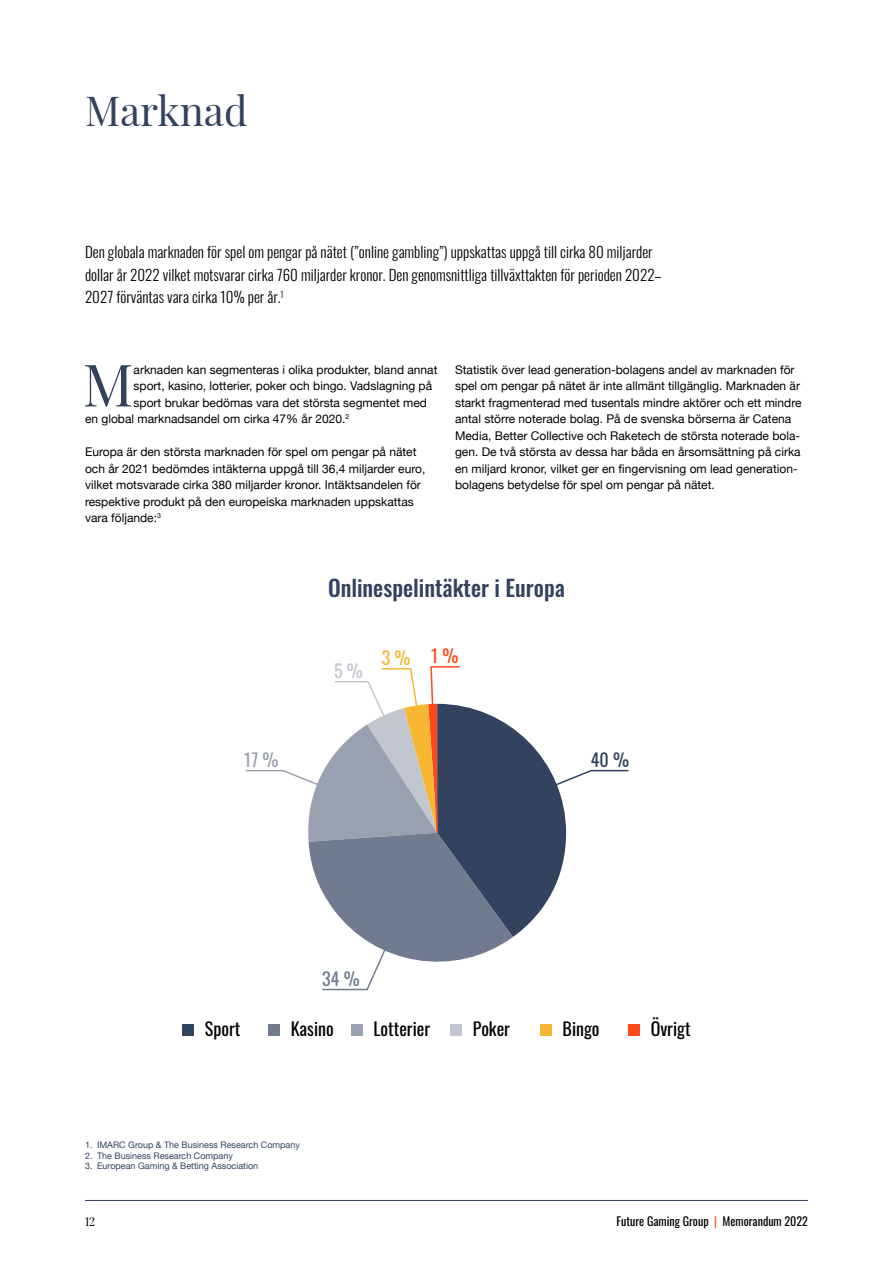
<style>
.page{position:relative;width:893px;height:1263px;background:#fff}
.page>*{position:absolute;margin:0;border:0;box-sizing:border-box;transform-origin:0 0}
.Normal_Anfang{font:58.65px "Playfair Display";color:#33425f}
.t1{font:40.5px "Playfair Display";color:#33425f}
.t2{font:500 22.5px "Oswald";color:#33425f}
.t3{font:18px "Oswald";color:#000}
.t4{font:18px "Oswald";color:#f7b733}
.t5{font:18px "Oswald";color:#33425f}
.t6{font:18px "Oswald";color:#707b8f}
.t7{font:18px "Oswald";color:#99a0af}
.t8{font:18px "Oswald";color:#c2c6cf}
.Ingress{font:300 15px/22.5px "Oswald";color:#000}
.Normal_Anfang-2{font:12px/16.5px "Helvetica Neue";color:#000}
.t9{font:12px "Oswald";color:#000}
.t10{font:12px "Playfair Display";color:#000}
.Fotnot{font:9px "Helvetica Neue";color:#33425f}
.s1{color:#fc4a1a}
</style>
<div class="page">
<svg style="left:246px;top:666px;width:383px;height:325px"></svg>
<div style="left:182px;top:1024px;width:12px;height:12px;background:#33425f"></div>
<div style="left:268px;top:1024px;width:12px;height:12px;background:#707b8f"></div>
<div style="left:351px;top:1024px;width:12px;height:12px;background:#99a0af"></div>
<div style="left:450px;top:1024px;width:12px;height:12px;background:#c2c6cf"></div>
<div style="left:540px;top:1024px;width:12px;height:12px;background:#f7b733"></div>
<div style="left:628px;top:1024px;width:12px;height:12px;background:#fc4a1a"></div>
<hr style="left:85px;top:1200px;width:723px;height:1px;background:#33425f">
<h1 class="t1" style="left:85px;top:79px;width:164px">Marknad</h1>
<p class="Ingress" style="left:85px;top:239px;width:578px">Den globala marknaden för spel om pengar på nätet (”online gambling”) uppskattas uppgå till cirka 80 miljarder dollar år 2022 vilket motsvarar cirka 760 miljarder kronor. Den genomsnittliga tillväxttakten för perioden 2022–<br>2027 förväntas vara cirka 10% per år.<sup>1</sup></p>
<p class="Normal_Anfang" style="left:83px;top:339px;width:53px">M</p>
<p class="Normal_Anfang-2" style="left:134px;top:362px;width:305px">arknaden kan segmenteras i olika produkter, bland annat</p>
<p class="Normal_Anfang-2" style="left:134px;top:378px;width:300px">sport, kasino, lotterier, poker och bingo. Vadslagning på</p>
<p class="Normal_Anfang-2" style="left:134px;top:395px;width:295px">sport brukar bedömas vara det största segmentet med</p>
<p class="Normal_Anfang-2" style="left:85px;top:411px;width:266px">en global marknadsandel om cirka 47% år 2020.<sup>2</sup></p>
<p class="Normal_Anfang-2" style="left:85px;top:444px;width:342px">Europa är den största marknaden för spel om pengar på nätet och år 2021 bedömdes intäkterna uppgå till 36,4 miljarder euro, vilket motsvarade cirka 380 miljarder kronor. Intäktsandelen för respektive produkt på den europeiska marknaden uppskattas vara följande:<sup>3</sup></p>
<p class="Normal_Anfang-2" style="left:455px;top:362px;width:348px">Statistik över lead generation-bolagens andel av marknaden för spel om pengar på nätet är inte allmänt tillgänglig. Marknaden är starkt fragmenterad med tusentals mindre aktörer och ett mindre antal större noterade bolag. På de svenska börserna är Catena Media, Better Collective och Raketech de största noterade bola&shy;gen. De två största av dessa har båda en årsomsättning på cirka en miljard kronor, vilket ger en fingervisning om lead generation&shy;bolagens betydelse för spel om pengar på nätet.</p>
<h3 class="t2" style="left:328px;top:576px;width:238px">Onlinespelintäkter i Europa</h3>
<p class="t7" style="left:244px;top:743px;width:36px">17 %</p>
<p class="t8" style="left:334px;top:654px;width:30px">5 %</p>
<p class="t4" style="left:382px;top:641px;width:78px">3 % <span class="s1">1 %</span></p>
<p class="t6" style="left:322px;top:962px;width:39px">34 %</p>
<p class="t5" style="left:591px;top:743px;width:40px">40 %</p>
<p class="t3" style="left:205px;top:1012px;width:37px">Sport</p>
<p class="t3" style="left:291px;top:1012px;width:44px">Kasino</p>
<p class="t3" style="left:373px;top:1012px;width:58px">Lotterier</p>
<p class="t3" style="left:473px;top:1012px;width:39px">Poker</p>
<p class="t3" style="left:563px;top:1012px;width:38px">Bingo</p>
<p class="t3" style="left:651px;top:1012px;width:41px">Övrigt</p>
<p class="Fotnot" style="left:85px;top:1139px;width:216px">1. IMARC Group &amp; The Business Research Company</p>
<p class="Fotnot" style="left:85px;top:1149px;width:149px">2. The Business Research Company</p>
<p class="Fotnot" style="left:85px;top:1160px;width:175px">3. European Gaming &amp; Betting Association</p>
<p class="t10" style="left:85px;top:1212px;width:12px">12</p>
<p class="t9" style="left:616px;top:1210px;width:193px">Future Gaming Group <span class="s1">|</span> Memorandum 2022</p>
</div>
